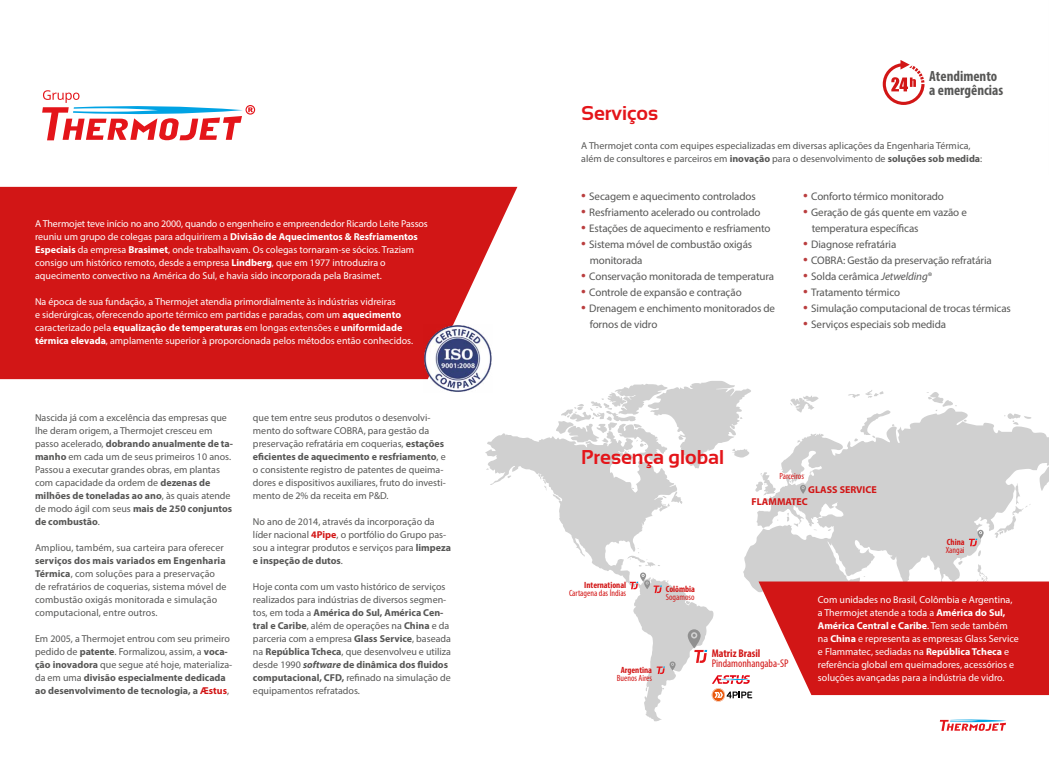
<style>
.page{position:relative;width:1049px;height:766px;background:#fff}
.page>*{position:absolute;margin:0;border:0;box-sizing:border-box;transform-origin:0 0}
.t1{font:700 20px "Sansation";color:#e4151a}
.t2{font:700 condensed 14.8px/13.9px "Myriad Pro";color:#575756}
.t3{font:condensed 11.2px "Myriad Pro";color:#d21616}
.t4{font:700 condensed 11.2px "Myriad Pro";color:#d21616}
.t5{font:11px/16px "Myriad Pro";letter-spacing:-.01em;color:#575756}
.t6{font:10px/13px "Myriad Pro";color:#575756}
.t7{font:10px/13px "Myriad Pro";color:#fff}
.t8{font:700 10px "Myriad Pro";color:#d21616}
.t9{font:condensed 9px "Myriad Pro";color:#d21616}
.t10{font:700 condensed 9px "Myriad Pro";color:#d21616}
.s1{font-weight:700}
.s2{font-weight:700;color:#d21616}
.s3{font-weight:700;font-style:italic}
.s4{font-size:17px;color:#ba3e3f}
.s5{font-style:italic}
</style>
<div class="page">
<svg style="left:940px;top:719px;width:66px;height:11px"></svg>
<svg style="left:743px;top:411px;width:306px;height:181px;fill:#d0d0d0"></svg>
<svg style="left:927px;top:392px;width:30px;height:19px"></svg>
<svg style="left:848px;top:390px;width:36px;height:8px"></svg>
<svg style="left:789px;top:395px;width:29px;height:17px"></svg>
<svg style="left:485px;top:433px;width:228px;height:288px"></svg>
<svg style="left:627px;top:548px;width:33px;height:18px"></svg>
<svg style="left:507px;top:475px;width:4px;height:3px"></svg>
<svg style="left:787px;top:512px;width:11px;height:14px"></svg>
<svg style="left:789px;top:479px;width:5px;height:4px"></svg>
<svg style="left:803px;top:470px;width:9px;height:6px"></svg>
<svg style="left:854px;top:410px;width:40px;height:31px"></svg>
<svg style="left:1004px;top:413px;width:27px;height:11px"></svg>
<svg style="left:538px;top:381px;width:238px;height:125px"></svg>
<svg style="left:800px;top:484px;width:6px;height:9px"></svg>
<div style="left:0;top:187px;width:517px;height:192px;background:#d21616"></div>
<svg style="left:42px;top:90px;width:213px;height:50px"></svg>
<svg style="left:758px;top:581px;width:291px;height:113px;background:#d83838"></svg>
<svg style="left:656px;top:661px;width:19px;height:12px"></svg>
<svg style="left:630px;top:572px;width:38px;height:21px"></svg>
<svg style="left:688px;top:629px;width:19px;height:33px"></svg>
<svg style="left:935px;top:483px;width:114px;height:206px"></svg>
<svg style="left:712px;top:674px;width:40px;height:27px"></svg>
<svg style="left:883px;top:60px;width:41px;height:45px"></svg>
<img style="left:424px;top:324px;width:68px;height:68px">
<p class="t7" style="left:35px;top:217px;width:394px">A Thermojet teve início no ano 2000, quando o engenheiro e empreendedor Ricardo Leite Passos reuniu um grupo de colegas para adquirirem a <span class="s1">Divisão de Aquecimentos &amp; Resfriamentos Especiais</span> da empresa <span class="s1">Brasimet</span>, onde trabalhavam. Os colegas tornaram-se sócios. Traziam consigo um histórico remoto, desde a empresa <span class="s1">Lindberg</span>, que em 1977 introduzira o aquecimento convectivo na América do Sul, e havia sido incorporada pela Brasimet.</p>
<p class="t7" style="left:35px;top:295px;width:380px">Na época de sua fundação, a Thermojet atendia primordialmente às indústrias vidreiras<br>e siderúrgicas, oferecendo aporte térmico em partidas e paradas, com um <span class="s1">aquecimento </span>caracterizado pela <span class="s1">equalização de temperaturas</span> em longas extensões e <span class="s1">uniformidade térmica elevada</span>, amplamente superior à proporcionada pelos métodos então conhecidos.</p>
<p class="t6" style="left:35px;top:410px;width:200px">Nascida já com a excelência das empresas que lhe deram origem, a Thermojet cresceu em passo acelerado, <span class="s1">dobrando anualmente de ta&shy;manho</span> em cada um de seus primeiros 10 anos.<br>Passou a executar grandes obras, em plantas com capacidade da ordem de <span class="s1">dezenas de milhões de toneladas ao ano</span>, às quais atende de modo ágil com seus <span class="s1">mais de 250 conjuntos de combustão</span>.</p>
<p class="t6" style="left:35px;top:540px;width:190px">Ampliou, também, sua carteira para oferecer</p>
<p class="t6" style="left:35px;top:553px;width:193px"><span class="s1">serviços dos mais variados em Engenharia Térmica</span>, com soluções para a preservação de refratários de coquerias, sistema móvel de combustão oxigás monitorada e simulação computacional, entre outros.</p>
<p class="t6" style="left:35px;top:631px;width:199px">Em 2005, a Thermojet entrou com seu primeiro pedido de <span class="s1">patente</span>. Formalizou, assim, a <span class="s1">voca&shy;ção inovadora</span> que segue até hoje, materializa&shy;da em uma <span class="s1">divisão especialmente dedicada ao desenvolvimento de tecnologia, a</span> <span class="s2">Æstus</span>,</p>
<p class="t6" style="left:253px;top:410px;width:194px">que tem entre seus produtos o desenvolvi&shy;mento do software COBRA, para gestão da preservação refratária em coquerias, <span class="s1">estações eficientes de aquecimento e resfriamento</span>, e o consistente registro de patentes de queima&shy;dores e dispositivos auxiliares, fruto do investi&shy;mento de 2% da receita em P&amp;D.</p>
<p class="t6" style="left:253px;top:514px;width:200px">No ano de 2014, através da incorporação da líder nacional <span class="s2">4Pipe</span>, o portfólio do Grupo pas&shy;sou a integrar produtos e serviços para <span class="s1">limpeza e inspeção de dutos</span>.</p>
<p class="t6" style="left:253px;top:579px;width:200px">Hoje conta com um vasto histórico de serviços realizados para indústrias de diversos segmen&shy;tos, em toda a <span class="s1">América do Sul, América Cen&shy;tral e Caribe</span>, além de operações na <span class="s1">China</span> e da parceria com a empresa <span class="s1">Glass Service</span>, baseada na <span class="s1">República Tcheca</span>, que desenvolveu e utiliza desde 1990 <span class="s3">software</span> <span class="s1">de dinâmica dos fluidos computacional, CFD,</span> refinado na simulação de equipamentos refratados.</p>
<h2 class="t2" style="left:929px;top:69px;width:76px">Atendimento a emergências</h2>
<h1 class="t1" style="left:581px;top:101px;width:78px">Serviços</h1>
<p class="t6" style="left:581px;top:139px;width:403px">A Thermojet conta com equipes especializadas em diversas aplicações da Engenharia Térmica, além de consultores e parceiros em <span class="s1">inovação</span> para o desenvolvimento de <span class="s1">soluções sob medida</span>:</p>
<p class="t5" style="left:581px;top:188px;width:176px"><span class="s4">•</span> Secagem e aquecimento controlados</p>
<p class="t5" style="left:581px;top:204px;width:181px"><span class="s4">•</span> Resfriamento acelerado ou controlado</p>
<p class="t5" style="left:581px;top:220px;width:191px"><span class="s4">•</span> Estações de aquecimento e resfriamento</p>
<p class="t5" style="left:590px;top:236px;width:164px;text-indent:-9px"><span class="s4">•</span> Sistema móvel de combustão oxigás monitorada</p>
<p class="t5" style="left:581px;top:268px;width:194px"><span class="s4">•</span> Conservação monitorada de temperatura</p>
<p class="t5" style="left:581px;top:284px;width:162px"><span class="s4">•</span> Controle de expansão e contração</p>
<p class="t5" style="left:590px;top:300px;width:187px;text-indent:-9px"><span class="s4">•</span> Drenagem e enchimento monitorados de fornos de vidro</p>
<p class="t5" style="left:803px;top:188px;width:142px"><span class="s4">•</span> Conforto térmico monitorado</p>
<p class="t5" style="left:812px;top:204px;width:157px;text-indent:-9px"><span class="s4">•</span> Geração de gás quente em vazão e temperatura específicas</p>
<p class="t5" style="left:803px;top:236px;width:95px"><span class="s4">•</span> Diagnose refratária</p>
<p class="t5" style="left:803px;top:252px;width:190px"><span class="s4">•</span> COBRA: Gestão da preservação refratária</p>
<p class="t5" style="left:803px;top:268px;width:131px"><span class="s4">•</span> Solda cerâmica <span class="s5">Jetwelding</span>®</p>
<p class="t5" style="left:803px;top:284px;width:98px"><span class="s4">•</span> Tratamento térmico</p>
<p class="t5" style="left:803px;top:300px;width:209px"><span class="s4">•</span> Simulação computacional de trocas térmicas</p>
<p class="t5" style="left:803px;top:316px;width:144px"><span class="s4">•</span> Serviços especiais sob medida</p>
<h1 class="t1" style="left:581px;top:445px;width:145px">Presença global</h1>
<p class="t9" style="left:779px;top:470px;width:26px">Parceiros</p>
<p class="t8" style="left:808px;top:483px;width:70px">GLASS SERVICE</p>
<p class="t10" style="left:584px;top:579px;width:43px">International</p>
<p class="t9" style="left:569px;top:587px;width:59px">Cartagena das Índias</p>
<p class="t10" style="left:666px;top:583px;width:31px">Colômbia</p>
<p class="t9" style="left:666px;top:591px;width:30px">Sogamoso</p>
<p class="t10" style="left:621px;top:664px;width:33px">Argentina</p>
<p class="t9" style="left:617px;top:672px;width:37px">Buenos Aires</p>
<p class="t8" style="left:751px;top:494px;width:58px">FLAMMATEC</p>
<p class="t10" style="left:947px;top:536px;width:19px">China</p>
<p class="t9" style="left:946px;top:544px;width:20px">Xangai</p>
<p class="t4" style="left:712px;top:646px;width:50px">Matriz Brasil</p>
<p class="t3" style="left:712px;top:656px;width:78px">Pindamonhangaba-SP</p>
<p class="t7" style="left:818px;top:592px;width:202px">Com unidades no Brasil, Colômbia e Argentina, a Thermojet atende a toda a <span class="s1">América do Sul, América Central e Caribe</span>. Tem sede também na <span class="s1">China</span> e representa as empresas Glass Service e Flammatec, sediadas na <span class="s1">República Tcheca</span> e referência global em queimadores, acessórios e soluções avançadas para a indústria de vidro.</p>
</div>
